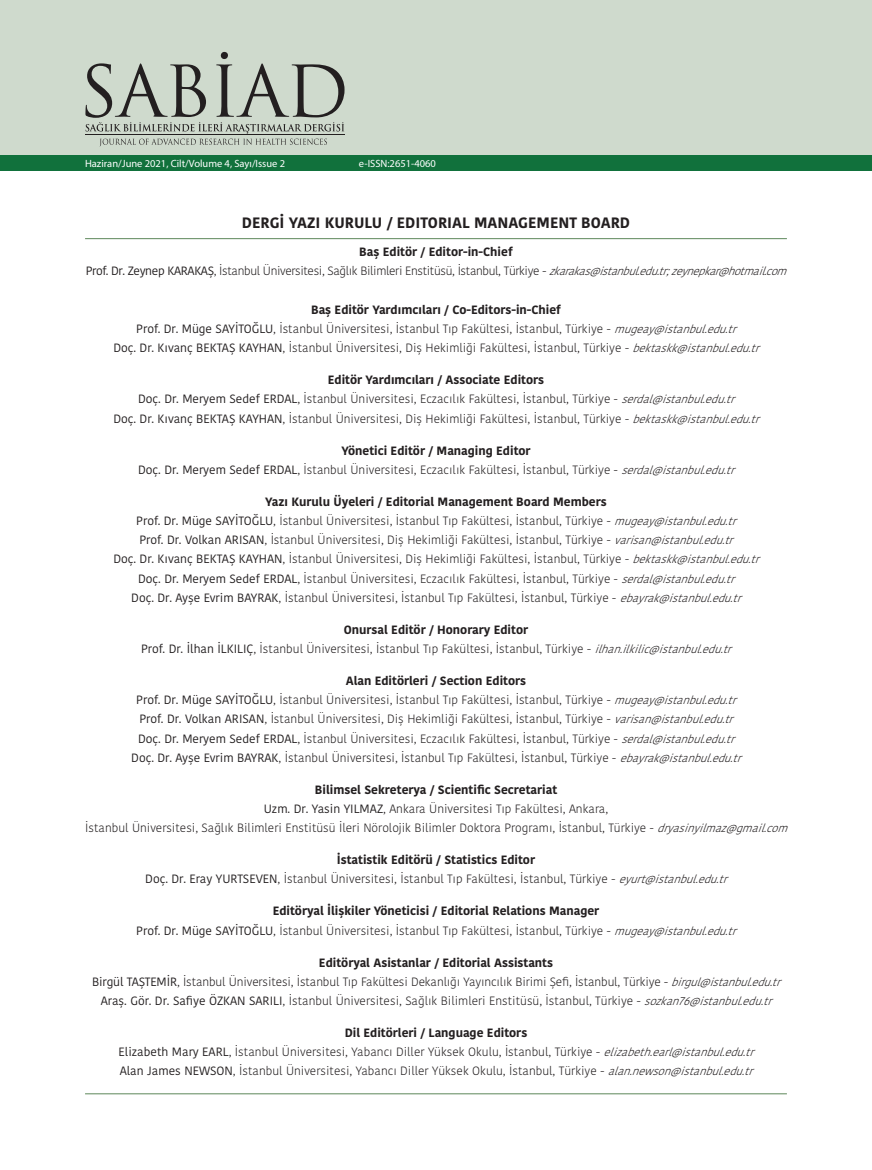
<style>
.page{position:relative;width:872px;height:1170px;background:#fff}
.page>*{position:absolute;margin:0;border:0;box-sizing:border-box;transform-origin:0 0}
.t1{font:700 15px "Kohinoor Bangla";color:#231f20}
.t2{font:300 12px/19.2px "Kohinoor Bangla";color:#231f20;text-align:center}
.t3{font:300 12px/19.2px "Kohinoor Bangla";letter-spacing:-.03em;color:#231f20;text-align:center}
.t4{font:10.5px "Myriad Pro";color:#fff}
.s1{font-weight:700}
.s2{font-weight:400}
.s3{font-style:italic;font-size:11.25px}
</style>
<div class="page">
<div style="left:0;top:0;width:872px;height:155px;background:#cfdacd"></div>
<div style="left:0;top:155px;width:872px;height:15px;background:#11713c"></div>
<svg style="left:85px;top:52px;width:259px;height:95px"></svg>
<hr style="left:85px;top:238px;width:702px;height:1px;background:#5d875a">
<hr style="left:85px;top:1093px;width:702px;height:1px;background:#5d875a">
<p class="t4" style="left:85px;top:156px;width:201px">Haziran/June 2021, Cilt/Volume 4, Sayı/Issue 2</p>
<p class="t4" style="left:359px;top:156px;width:79px">e-ISSN:2651-4060</p>
<p class="t1" style="left:242px;top:210px;width:389px">DERGİ YAZI KURULU / EDITORIAL MANAGEMENT BOARD</p>
<p class="t3" style="left:86px;top:242px;width:707px"><span class="s1">Baş Editör / Editor-in-Chief<br></span><span class="s2">Prof. Dr. Zeynep KARAKAŞ</span>, İstanbul Üniversitesi, Sağlık Bilimleri Enstitüsü, İstanbul, Türkiye - <span class="s3">zkarakas@istanbul.edu.tr;zeynepkar@hotmail.com</span></p>
<p class="t2" style="left:113px;top:300px;width:652px"><span class="s1">Baş Editör Yardımcıları / Co-Editors-in-Chief<br></span><span class="s2">Prof. Dr. Müge SAYİTOĞLU</span>, İstanbul Üniversitesi, İstanbul Tıp Fakültesi, İstanbul, Türkiye - <span class="s3">mugeay@istanbul.edu.tr<br></span><span class="s2">Doç. Dr. Kıvanç BEKTAŞ KAYHAN</span>, İstanbul Üniversitesi, Diş Hekimliği Fakültesi, İstanbul, Türkiye - <span class="s3">bektaskk@istanbul.edu.tr</span></p>
<p class="t2" style="left:113px;top:370px;width:652px"><span class="s1">Editör Yardımcıları / Associate Editors<br></span><span class="s2">Doç. Dr. Meryem Sedef ERDAL</span>, İstanbul Üniversitesi, Eczacılık Fakültesi, İstanbul, Türkiye - <span class="s3">serdal@istanbul.edu.tr<br></span><span class="s2">Doç. Dr. Kıvanç BEKTAŞ KAYHAN</span>, İstanbul Üniversitesi, Diş Hekimliği Fakültesi, İstanbul, Türkiye - <span class="s3">bektaskk@istanbul.edu.tr</span></p>
<p class="t2" style="left:138px;top:440px;width:603px"><span class="s1">Yönetici Editör / Managing Editor<br></span><span class="s2">Doç. Dr. Meryem Sedef ERDAL</span>, İstanbul Üniversitesi, Eczacılık Fakültesi, İstanbul, Türkiye - <span class="s3">serdal@istanbul.edu.tr</span></p>
<p class="t2" style="left:113px;top:492px;width:652px"><span class="s1">Yazı Kurulu Üyeleri / Editorial Management Board Members<br></span><span class="s2">Prof. Dr. Müge SAYİTOĞLU</span>, İstanbul Üniversitesi, İstanbul Tıp Fakültesi, İstanbul, Türkiye - <span class="s3">mugeay@istanbul.edu.tr<br></span><span class="s2">Prof. Dr. Volkan ARISAN</span>, İstanbul Üniversitesi, Diş Hekimliği Fakültesi, İstanbul, Türkiye - <span class="s3">varisan@istanbul.edu.tr<br></span><span class="s2">Doç. Dr. Kıvanç BEKTAŞ KAYHAN</span>, İstanbul Üniversitesi, Diş Hekimliği Fakültesi, İstanbul, Türkiye - <span class="s3">bektaskk@istanbul.edu.tr </span><span class="s2">Doç. Dr. Meryem Sedef ERDAL</span>, İstanbul Üniversitesi, Eczacılık Fakültesi, İstanbul, Türkiye - <span class="s3">serdal@istanbul.edu.tr<br></span><span class="s2">Doç. Dr. Ayşe Evrim BAYRAK</span>, İstanbul Üniversitesi, İstanbul Tıp Fakültesi, İstanbul, Türkiye - <span class="s3">ebayrak@istanbul.edu.tr</span></p>
<p class="t2" style="left:141px;top:620px;width:597px"><span class="s1">Onursal Editör / Honorary Editor<br></span><span class="s2">Prof. Dr. İlhan İLKILIÇ</span>, İstanbul Üniversitesi, İstanbul Tıp Fakültesi, İstanbul, Türkiye - <span class="s3">ilhan.ilkilic@istanbul.edu.tr</span></p>
<p class="t2" style="left:131px;top:671px;width:617px"><span class="s1">Alan Editörleri / Section Editors<br></span><span class="s2">Prof. Dr. Müge SAYİTOĞLU</span>, İstanbul Üniversitesi, İstanbul Tıp Fakültesi, İstanbul, Türkiye - <span class="s3">mugeay@istanbul.edu.tr </span><span class="s2">Prof. Dr. Volkan ARISAN</span>, İstanbul Üniversitesi, Diş Hekimliği Fakültesi, İstanbul, Türkiye - <span class="s3">varisan@istanbul.edu.tr </span><span class="s2">Doç. Dr. Meryem Sedef ERDAL</span>, İstanbul Üniversitesi, Eczacılık Fakültesi, İstanbul, Türkiye - <span class="s3">serdal@istanbul.edu.tr </span><span class="s2">Doç. Dr. Ayşe Evrim BAYRAK</span>, İstanbul Üniversitesi, İstanbul Tıp Fakültesi, İstanbul, Türkiye - <span class="s3">ebayrak@istanbul.edu.tr</span></p>
<p class="t2" style="left:85px;top:779px;width:709px"><span class="s1">Bilimsel Sekreterya / Scientific Secretariat<br></span><span class="s2">Uzm. Dr. Yasin YILMAZ</span>, Ankara Üniversitesi Tıp Fakültesi, Ankara,<br>İstanbul Üniversitesi, Sağlık Bilimleri Enstitüsü İleri Nörolojik Bilimler Doktora Programı, İstanbul, Türkiye - <span class="s3">dryasinyilmaz@gmail.com</span></p>
<p class="t2" style="left:145px;top:850px;width:589px"><span class="s1">İstatistik Editörü / Statistics Editor<br></span><span class="s2">Doç. Dr. Eray YURTSEVEN</span>, İstanbul Üniversitesi, İstanbul Tıp Fakültesi, İstanbul, Türkiye - <span class="s3">eyurt@istanbul.edu.tr</span></p>
<p class="t2" style="left:136px;top:901px;width:607px"><span class="s1">Editöryal İlişkiler Yöneticisi / Editorial Relations Manager<br></span><span class="s2">Prof. Dr. Müge SAYİTOĞLU</span>, İstanbul Üniversitesi, İstanbul Tıp Fakültesi, İstanbul, Türkiye - <span class="s3">mugeay@istanbul.edu.tr</span></p>
<p class="t2" style="left:92px;top:952px;width:695px"><span class="s1">Editöryal Asistanlar / Editorial Assistants<br></span><span class="s2">Birgül TAŞTEMİR</span>, İstanbul Üniversitesi, İstanbul Tıp Fakültesi Dekanlığı Yayıncılık Birimi Şefi, İstanbul, Türkiye - <span class="s3">birgul@istanbul.edu.tr<br></span><span class="s2">Araş. Gör. Dr. Safiye ÖZKAN SARILI</span>, İstanbul Üniversitesi, Sağlık Bilimleri Enstitüsü, İstanbul, Türkiye - <span class="s3">sozkan76@istanbul.edu.tr</span></p>
<p class="t2" style="left:119px;top:1022px;width:642px"><span class="s1">Dil Editörleri / Language Editors<br></span><span class="s2">Elizabeth Mary EARL</span>, İstanbul Üniversitesi, Yabancı Diller Yüksek Okulu, İstanbul, Türkiye - <span class="s3">elizabeth.earl@istanbul.edu.tr<br></span><span class="s2">Alan James NEWSON</span>, İstanbul Üniversitesi, Yabancı Diller Yüksek Okulu, İstanbul, Türkiye - <span class="s3">alan.newson@istanbul.edu.tr</span></p>
</div>
